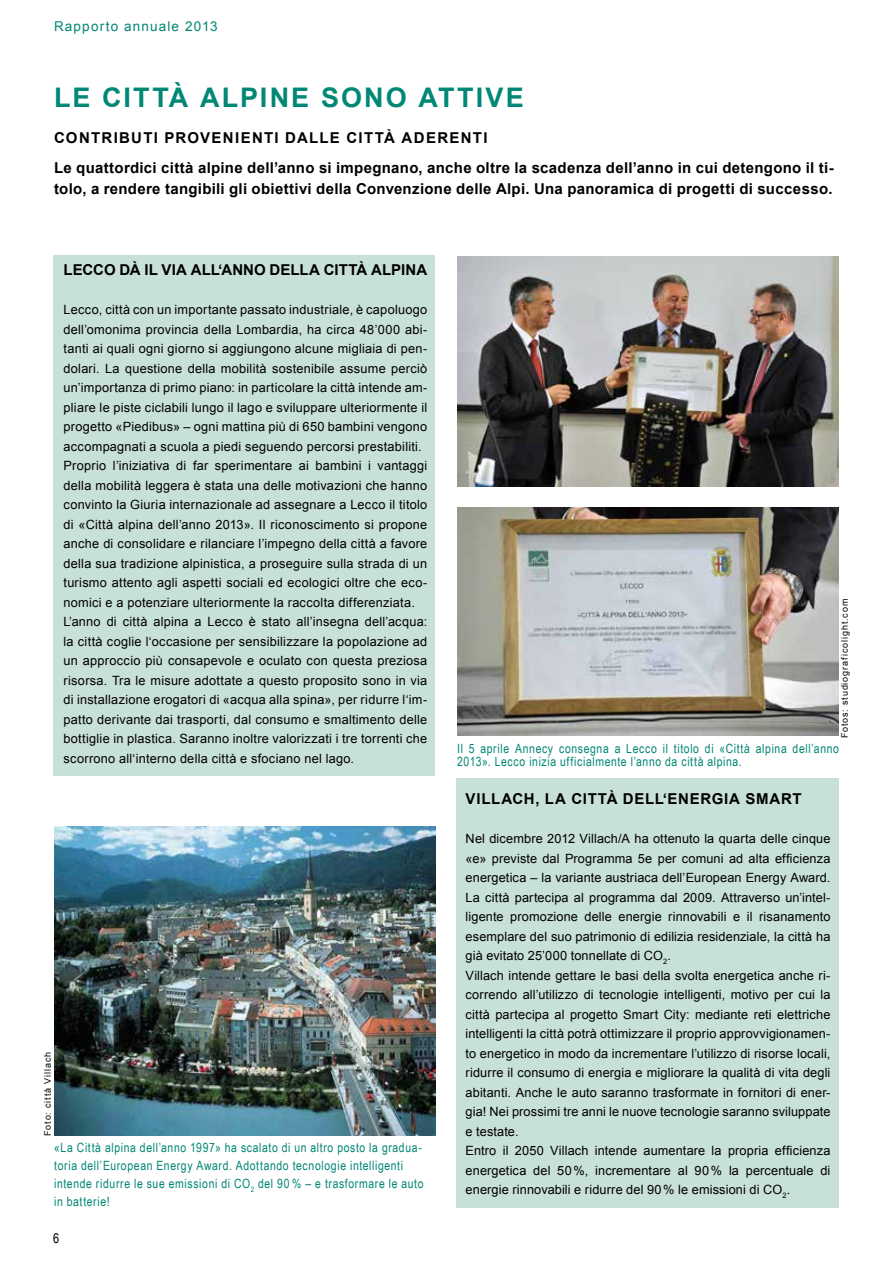
<style>
.page{position:relative;width:893px;height:1263px;background:#fff}
.page>*{position:absolute;margin:0;border:0;box-sizing:border-box;transform-origin:0 0}
.t1{font:700 27px "Arial";color:#008875}
.t2{font:700 15px/30px "Arial";letter-spacing:.02em;color:#000}
.t3{font:700 15px "Arial";letter-spacing:.02em;color:#000}
.t4{font:700 15px "Arial";letter-spacing:.045em;color:#000}
.t5{font:13.5px "Arial";letter-spacing:.085em;color:#008674}
.t6{font:13.5px "Arial Narrow";color:#000}
.t7{font:12.75px/19.5px "Arial";letter-spacing:.015em;color:#000}
.t8{font:12.75px/18px "Arial Narrow";letter-spacing:.05em;color:#008674}
.t9{font:9px "Arial";letter-spacing:.1em;color:#000}
</style>
<div class="page">
<div style="left:457px;top:778px;width:382px;height:430px;background:#c8e0da"></div>
<img style="left:457px;top:507px;width:382px;height:228px">
<div style="left:53px;top:255px;width:382px;height:521px;background:#c8e0da"></div>
<img style="left:457px;top:256px;width:382px;height:231px">
<img style="left:54px;top:826px;width:382px;height:309px">
<p class="t5" style="left:54px;top:17px;width:165px">Rapporto annuale 2013</p>
<h1 class="t1" style="left:54px;top:80px;width:87px">Le Città</h1>
<h1 class="t1" style="left:200px;top:80px;width:19px">alpine</h1>
<h1 class="t1" style="left:321px;top:80px;width:22px">sono</h1>
<h1 class="t1" style="left:419px;top:80px;width:19px">attive</h1>
<p class="t2" style="left:54px;top:123px;width:12px">contri</p>
<p class="t2" style="left:119px;top:123px;width:57px">buti provenienti</p>
<p class="t2" style="left:285px;top:123px;width:12px">dalle</p>
<p class="t2" style="left:346px;top:123px;width:11px">città</p>
<p class="t2" style="left:54px;top:123px;width:781px;text-indent:348px">aderenti<br>Le quattordici città alpine dell’anno si impegnano, anche oltre la scadenza dell’anno in cui detengono il ti-</p>
<p class="t2" style="left:54px;top:174px;width:780px">tolo, a rendere tangibili gli obiettivi della Convenzione delle Alpi. Una panoramica di progetti di successo.</p>
<p class="t3" style="left:64px;top:260px;width:365px">LECCO DÀ IL VIA ALL‘ANNO DELLA CITTÀ ALPINA</p>
<p class="t7" style="left:64px;top:300px;width:365px">Lecco, città con un importante passato industriale, è capoluogo dell’omonima provincia della Lombardia, ha circa 48’000 abi&shy;tanti ai quali ogni giorno si aggiungono alcune migliaia di pen&shy;dolari. La questione della mobilità sostenibile assume perciò un’importanza di primo piano: in particolare la città intende am&shy;pliare le piste ciclabili lungo il lago e sviluppare ulteriormente il progetto «Piedibus» – ogni mattina più di 650 bambini vengono accompagnati a scuola a piedi seguendo percorsi prestabiliti.<br>Proprio l’iniziativa di far sperimentare ai bambini i vantaggi della mobilità leggera è stata una delle motivazioni che hanno convinto la Giuria internazionale ad assegnare a Lecco il titolo di «Città alpina dell’anno 2013». Il riconoscimento si propone anche di consolidare e rilanciare l’impegno della città a favore della sua tradizione alpinistica, a proseguire sulla strada di un turismo attento agli aspetti sociali ed ecologici oltre che eco&shy;nomici e a potenziare ulteriormente la raccolta differenziata.<br>L’anno di città alpina a Lecco è stato all’insegna dell’acqua: la città coglie l‘occasione per sensibilizzare la popolazione ad un approccio più consapevole e oculato con questa preziosa risorsa. Tra le misure adottate a questo proposito sono in via di installazione erogatori di «acqua alla spina», per ridurre l‘im&shy;patto derivante dai trasporti, dal consumo e smaltimento delle bottiglie in plastica. Saranno inoltre valorizzati i tre torrenti che scorrono all‘interno della città e sfociano nel lago.</p>
<p class="t9" style="left:42px;top:1136px;width:85px;rotate:-90deg">Foto: città Villach</p>
<p class="t8" style="left:54px;top:1138px;width:371px">«La Città alpina dell’anno 1997» ha scalato di un altro posto la gradua&shy;toria dell’European Energy Award. Adottando tecnologie intelligenti intende ridurre le sue emissioni di CO<sub>2</sub> del 90 % – e trasformare le auto in batterie!</p>
<p class="t6" style="left:53px;top:1228px;width:8px">6</p>
<p class="t9" style="left:839px;top:738px;width:141px;rotate:-90deg">Fotos: studiograficolight.com</p>
<p class="t8" style="left:457px;top:741px;width:383px;line-height:12.8px">Il 5 aprile Annecy consegna a Lecco il titolo di «Città alpina dell’anno<br>2013». Lecco inizia ufficialmente l’anno da città alpina.</p>
<p class="t4" style="left:466px;top:789px;width:338px">VILLACH, LA CITTÀ DELL‘ENERGIA SMART</p>
<p class="t7" style="left:466px;top:829px;width:366px">Nel dicembre 2012 Villach/A ha ottenuto la quarta delle cinque «e» previste dal Programma 5e per comuni ad alta efficienza energetica – la variante austriaca dell’European Energy Award.<br>La città partecipa al programma dal 2009. Attraverso un’intel&shy;ligente promozione delle energie rinnovabili e il risanamento esemplare del suo patrimonio di edilizia residenziale, la città ha già evitato 25’000 tonnellate di CO<sub>2</sub>.<br>Villach intende gettare le basi della svolta energetica anche ri&shy;correndo all’utilizzo di tecnologie intelligenti, motivo per cui la città partecipa al progetto Smart City: mediante reti elettriche intelligenti la città potrà ottimizzare il proprio approvvigionamen&shy;to energetico in modo da incrementare l’utilizzo di risorse locali, ridurre il consumo di energia e migliorare la qualità di vita degli abitanti. Anche le auto saranno trasformate in fornitori di ener&shy;gia! Nei prossimi tre anni le nuove tecnologie saranno sviluppate e testate.<br>Entro il 2050 Villach intende aumentare la propria efficienza energetica del 50%, incrementare al 90% la percentuale di energie rinnovabili e ridurre del 90% le emissioni di CO<sub>2</sub>.</p>
</div>
